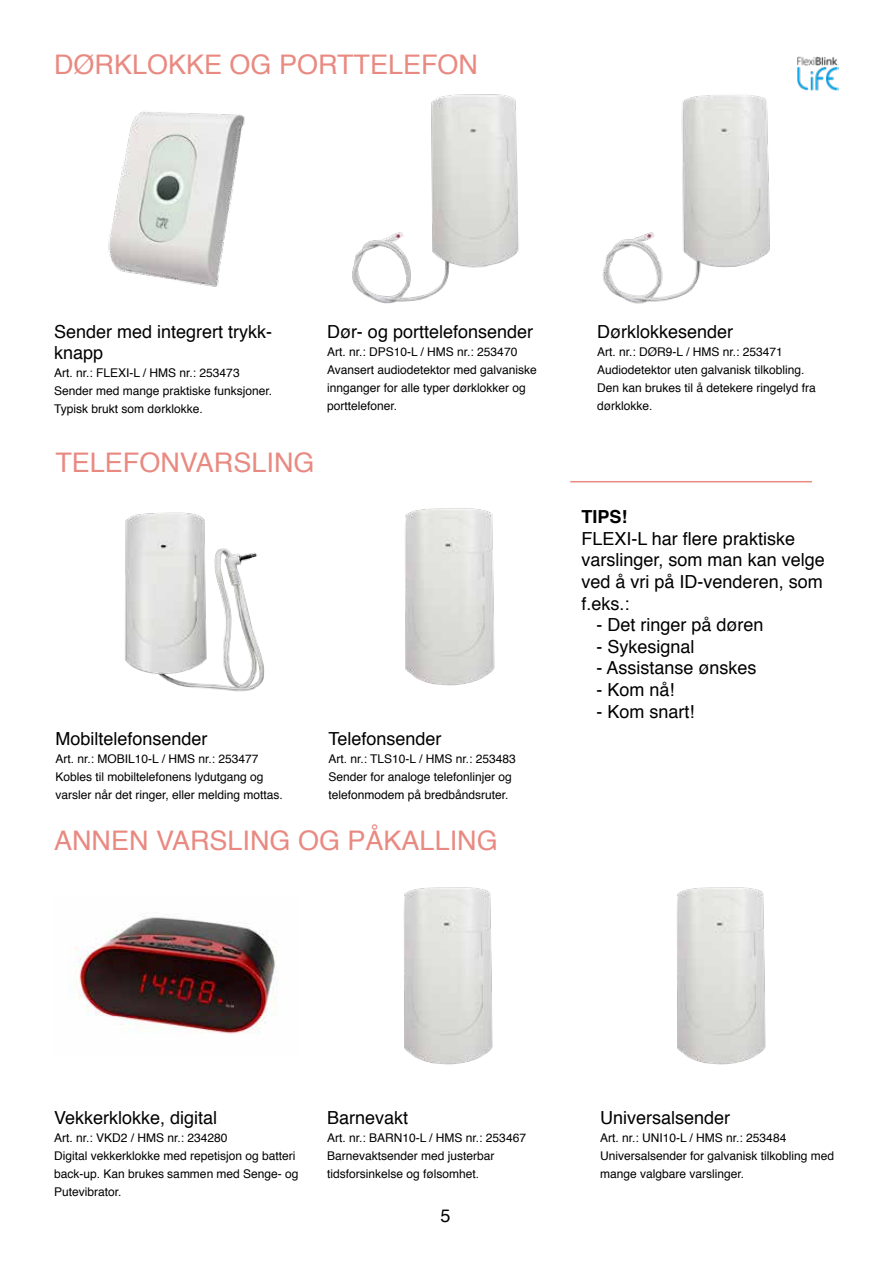
<style>
.page{position:relative;width:893px;height:1263px;background:#fff}
.page>*{position:absolute;margin:0;border:0;box-sizing:border-box;transform-origin:0 0}
.t1{font:27px "Helvetica";color:#e98a82}
.t2{font:18px/21.6px "Helvetica";color:#000}
.t3{font:700 18px "Helvetica";color:#000}
.t4{font:12px/18px "Helvetica";color:#000}
</style>
<div class="page">
<img style="left:797px;top:56px;width:42px;height:35px">
<img style="left:108px;top:111px;width:137px;height:176px">
<img style="left:352px;top:94px;width:167px;height:210px">
<img style="left:602px;top:67px;width:225px;height:237px">
<img style="left:125px;top:512px;width:140px;height:180px">
<img style="left:405px;top:508px;width:90px;height:178px">
<img style="left:70px;top:917px;width:207px;height:117px">
<img style="left:404px;top:887px;width:89px;height:178px">
<img style="left:677px;top:887px;width:89px;height:178px">
<hr style="left:570px;top:481px;width:242px;height:1px;background:#e98a82">
<h1 class="t1" style="left:54px;top:44px;width:426px">DØRKLOKKE OG PORTTELEFON</h1>
<h2 class="t2" style="left:54px;top:321px;width:220px">Sender med integrert trykk&shy;knapp</h2>
<p class="t4" style="left:54px;top:364px;width:220px">Art. nr.: FLEXI-L / HMS nr.: 253473<br>Sender med mange praktiske funksjoner.<br>Typisk brukt som dørklokke.</p>
<h1 class="t1" style="left:55px;top:442px;width:261px">TELEFONVARSLING</h1>
<h2 class="t2" style="left:327px;top:321px;width:208px">Dør- og porttelefonsender</h2>
<p class="t4" style="left:327px;top:343px;width:211px">Art. nr.: DPS10-L / HMS nr.: 253470<br>Avansert audiodetektor med galvaniske innganger for alle typer dørklokker og porttelefoner.</p>
<h2 class="t2" style="left:328px;top:728px;width:115px">Telefonsender</h2>
<p class="t4" style="left:328px;top:750px;width:189px">Art. nr.: TLS10-L / HMS nr.: 253483<br>Sender for analoge telefonlinjer og telefonmodem på bredbåndsruter.</p>
<h1 class="t1" style="left:54px;top:820px;width:445px">ANNEN VARSLING OG PÅKALLING</h1>
<h2 class="t2" style="left:55px;top:728px;width:154px">Mobiltelefonsender</h2>
<p class="t4" style="left:55px;top:750px;width:229px">Art. nr.: MOBIL10-L / HMS nr.: 253477<br>Kobles til mobiltelefonens lydutgang og varsler når det ringer, eller melding mottas.</p>
<h2 class="t2" style="left:597px;top:321px;width:138px">Dørklokkesender</h2>
<p class="t4" style="left:597px;top:343px;width:220px">Art. nr.: DØR9-L / HMS nr.: 253471<br>Audiodetektor uten galvanisk tilkobling.<br>Den kan brukes til å detekere ringelyd fra dørklokke.</p>
<h2 class="t3" style="left:582px;top:502px;width:48px">TIPS!</h2>
<h2 class="t2" style="left:582px;top:528px;width:245px">FLEXI-L har flere praktiske varslinger, som man kan velge ved å vri på ID-venderen, som f.eks.:</h2>
<h2 class="t2" style="left:597px;top:615px;width:169px">- Det ringer på døren</h2>
<h2 class="t2" style="left:597px;top:636px;width:100px">- Sykesignal</h2>
<h2 class="t2" style="left:597px;top:658px;width:162px">- Assistanse ønskes</h2>
<h2 class="t2" style="left:597px;top:679px;width:80px">- Kom nå!</h2>
<h2 class="t2" style="left:597px;top:701px;width:100px">- Kom snart!</h2>
<h2 class="t2" style="left:54px;top:1107px;width:165px">Vekkerklokke, digital</h2>
<p class="t4" style="left:54px;top:1129px;width:246px">Art. nr.: VKD2 / HMS nr.: 234280<br>Digital vekkerklokke med repetisjon og batteri back-up. Kan brukes sammen med Senge- og Putevibrator.</p>
<h2 class="t2" style="left:327px;top:1107px;width:83px">Barnevakt</h2>
<p class="t4" style="left:327px;top:1129px;width:200px">Art. nr.: BARN10-L / HMS nr.: 253467<br>Barnevaktsender med justerbar tidsforsinkelse og følsomhet.</p>
<h2 class="t2" style="left:440px;top:1206px;width:12px">5</h2>
<h2 class="t2" style="left:600px;top:1107px;width:132px">Universalsender</h2>
<p class="t4" style="left:600px;top:1129px;width:236px">Art. nr.: UNI10-L / HMS nr.: 253484<br>Universalsender for galvanisk tilkobling med mange valgbare varslinger.</p>
</div>
